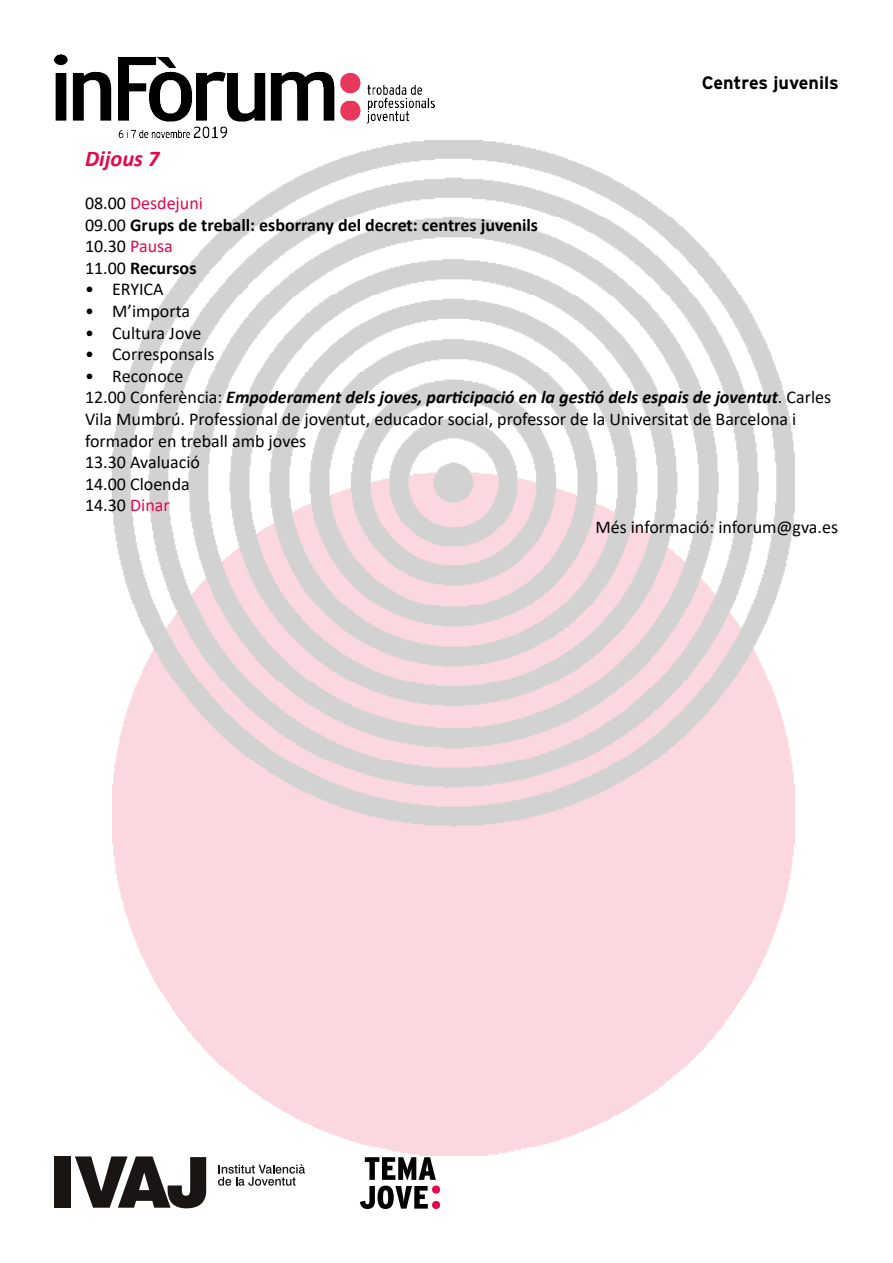
<style>
.page{position:relative;width:893px;height:1263px;background:#fff}
.page>*{position:absolute;margin:0;border:0;box-sizing:border-box;transform-origin:0 0}
.t1{font:italic 700 22.5px "Calibri";color:#e5074c}
.t2{font:18px "Calibri";color:#020203}
.t3{font:700 18px/21.6px "Calibri";color:#020203}
.t4{font:italic 700 18px "Calibri";color:#020203}
.t5{font:700 18px "Interstate";color:#000}
.s1{font-weight:400}
.s2{font-weight:400;color:#e5074c}
.s3{font-weight:400;font-style:normal}
.s4{color:#e5074c}
</style>
<div class="page">
<img style="left:112px;top:140px;width:682px;height:1015px">
<svg style="left:75px;top:1156px;width:131px;height:52px"></svg>
<div style="left:54px;top:1156px;width:17px;height:52px;background:#1a1413"></div>
<svg style="left:218px;top:1164px;width:87px;height:22px"></svg>
<svg style="left:360px;top:1157px;width:80px;height:52px"></svg>
<img style="left:54px;top:54px;width:381px;height:84px">
<p class="t5" style="left:702px;top:72px;width:139px">Centres juvenils</p>
<p class="t1" style="left:85px;top:142px;width:76px">Dijous 7</p>
<p class="t3" style="left:85px;top:192px;width:455px"><span class="s1">08.00</span> <span class="s2">Desdejuni<br></span><span class="s1">09.00</span> Grups de treball: esborrany del decret: centres juvenils<br><span class="s1">10.30</span> <span class="s2">Pausa<br></span><span class="s1">11.00</span> Recursos</p>
<p class="t2" style="left:85px;top:277px;width:80px">• ERYICA</p>
<p class="t2" style="left:85px;top:298px;width:107px">• M’importa</p>
<p class="t2" style="left:85px;top:320px;width:118px">• Cultura Jove</p>
<p class="t2" style="left:85px;top:342px;width:131px">• Corresponsals</p>
<p class="t2" style="left:85px;top:363px;width:100px">• Reconoce</p>
<p class="t4" style="left:85px;top:385px;width:748px"><span class="s3">12.00 Conferència:</span> Empoderament dels joves, participació en la gestió dels espais de joventut<span class="s3">. Carles</span></p>
<p class="t2" style="left:85px;top:406px;width:713px">Vila Mumbrú. Professional de joventut, educador social, professor de la Universitat de Barcelona i</p>
<p class="t2" style="left:85px;top:428px;width:223px">formador en treball amb joves</p>
<p class="t2" style="left:85px;top:450px;width:117px">13.30 Avaluació</p>
<p class="t2" style="left:85px;top:471px;width:106px">14.00 Cloenda</p>
<p class="t2" style="left:85px;top:493px;width:86px">14.30 <span class="s4">Dinar</span></p>
<p class="t2" style="left:595px;top:514px;width:244px">Més informació: inforum@gva.es</p>
</div>
